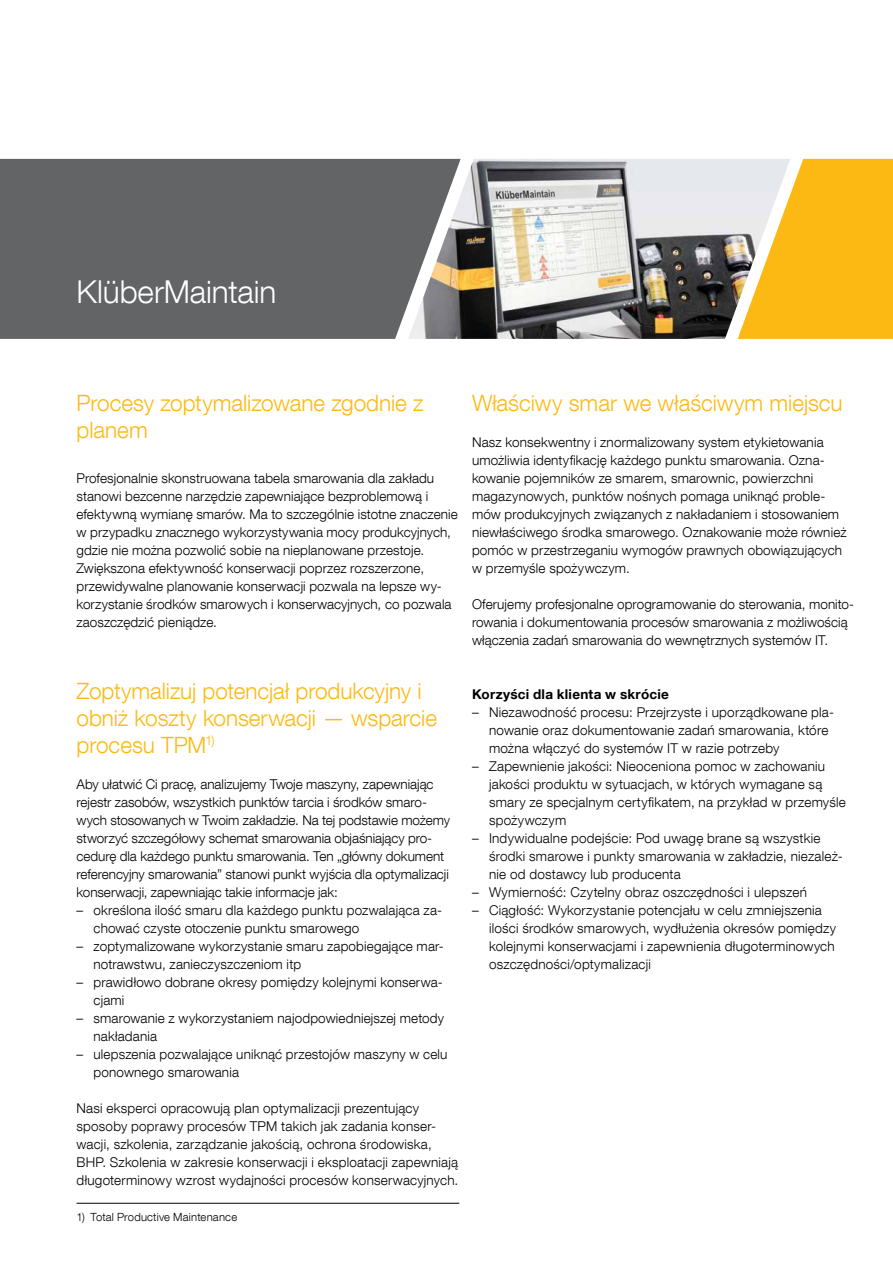
<style>
.page{position:relative;width:893px;height:1263px;background:#fff}
.page>*{position:absolute;margin:0;border:0;box-sizing:border-box;transform-origin:0 0}
.t1{font:300 31.5px "Helvetica Neue LT Com";letter-spacing:-.005em;color:#fff}
.t2{font:300 22.5px/27px "Helvetica Neue LT Com";color:#fdb913}
.t3{font:300 13.5px/18px "Helvetica Neue LT Com";letter-spacing:.01em;color:#000}
.t4{font:700 13.5px "Helvetica Neue LT Com";letter-spacing:.02em;color:#000}
.t5{font:300 11.25px "Helvetica Neue LT Com";letter-spacing:.015em;color:#000}
</style>
<div class="page">
<div style="left:790px;top:159px;width:103px;height:180px;background:#fdb913"></div>
<div style="left:0;top:159px;width:408px;height:180px;background:#636466"></div>
<hr style="left:77px;top:1203px;width:382px;height:1px;background:#000">
<img style="left:408px;top:159px;width:382px;height:180px">
<h1 class="t1" style="left:77px;top:272px;width:201px">KlüberMaintain</h1>
<h2 class="t2" style="left:77px;top:389px;width:349px">Procesy zoptymalizowane zgodnie z planem</h2>
<p class="t3" style="left:77px;top:469px;width:383px">Profesjonalnie skonstruowana tabela smarowania dla zakładu stanowi bezcenne narzędzie zapewniające bezproblemową i efektywną wymianę smarów. Ma to szczególnie istotne znaczenie w przypadku znacznego wykorzystywania mocy produkcyjnych, gdzie nie można pozwolić sobie na nieplanowane przestoje.<br>Zwiększona efektywność konserwacji poprzez rozszerzone, przewidywalne planowanie konserwacji pozwala na lepsze wy&shy;korzystanie środków smarowych i konserwacyjnych, co pozwala zaoszczędzić pieniądze.</p>
<h2 class="t2" style="left:472px;top:389px;width:372px">Właściwy smar we właściwym miejscu</h2>
<p class="t3" style="left:472px;top:433px;width:376px">Nasz konsekwentny i znormalizowany system etykietowania umożliwia identyfikację każdego punktu smarowania. Ozna&shy;kowanie pojemników ze smarem, smarownic, powierzchni magazynowych, punktów nośnych pomaga uniknąć proble&shy;mów produkcyjnych związanych z nakładaniem i stosowaniem niewłaściwego środka smarowego. Oznakowanie może również pomóc w przestrzeganiu wymogów prawnych obowiązujących w przemyśle spożywczym.</p>
<p class="t3" style="left:472px;top:595px;width:384px">Oferujemy profesjonalne oprogramowanie do sterowania, monito&shy;rowania i dokumentowania procesów smarowania z możliwością włączenia zadań smarowania do wewnętrznych systemów IT.</p>
<h2 class="t2" style="left:77px;top:677px;width:362px">Zoptymalizuj potencjał produkcyjny i obniż koszty konserwacji — wsparcie procesu TPM<sup>1)</sup></h2>
<p class="t3" style="left:77px;top:775px;width:375px">Aby ułatwić Ci pracę, analizujemy Twoje maszyny, zapewniając rejestr zasobów, wszystkich punktów tarcia i środków smaro&shy;wych stosowanych w Twoim zakładzie. Na tej podstawie możemy stworzyć szczegółowy schemat smarowania objaśniający pro&shy;cedurę dla każdego punktu smarowania. Ten „główny dokument referencyjny smarowania” stanowi punkt wyjścia dla optymalizacji konserwacji, zapewniając takie informacje jak:</p>
<p class="t3" style="left:94px;top:901px;width:350px;text-indent:-17px">– określona ilość smaru dla każdego punktu pozwalająca za&shy;chować czyste otoczenie punktu smarowego</p>
<p class="t3" style="left:94px;top:937px;width:352px;text-indent:-17px">– zoptymalizowane wykorzystanie smaru zapobiegające mar&shy;notrawstwu, zanieczyszczeniom itp</p>
<p class="t3" style="left:94px;top:973px;width:351px;text-indent:-17px">– prawidłowo dobrane okresy pomiędzy kolejnymi konserwa&shy;cjami</p>
<p class="t3" style="left:94px;top:1009px;width:352px;text-indent:-17px">– smarowanie z wykorzystaniem najodpowiedniejszej metody nakładania</p>
<p class="t3" style="left:94px;top:1045px;width:355px;text-indent:-17px">– ulepszenia pozwalające uniknąć przestojów maszyny w celu ponownego smarowania</p>
<p class="t3" style="left:77px;top:1099px;width:383px">Nasi eksperci opracowują plan optymalizacji prezentujący sposoby poprawy procesów TPM takich jak zadania konser&shy;wacji, szkolenia, zarządzanie jakością, ochrona środowiska, BHP. Szkolenia w zakresie konserwacji i eksploatacji zapewniają długoterminowy wzrost wydajności procesów konserwacyjnych.</p>
<p class="t5" style="left:77px;top:1210px;width:162px">1) Total Productive Maintenance</p>
<p class="t4" style="left:472px;top:685px;width:199px">Korzyści dla klienta w skrócie</p>
<p class="t3" style="left:489px;top:703px;width:346px;text-indent:-17px">– Niezawodność procesu: Przejrzyste i uporządkowane pla&shy;nowanie oraz dokumentowanie zadań smarowania, które można włączyć do systemów IT w razie potrzeby</p>
<p class="t3" style="left:489px;top:757px;width:358px;text-indent:-17px">– Zapewnienie jakości: Nieoceniona pomoc w zachowaniu jakości produktu w sytuacjach, w których wymagane są smary ze specjalnym certyfikatem, na przykład w przemyśle spożywczym</p>
<p class="t3" style="left:489px;top:829px;width:355px;text-indent:-17px">– Indywidualne podejście: Pod uwagę brane są wszystkie środki smarowe i punkty smarowania w zakładzie, niezależ&shy;nie od dostawcy lub producenta</p>
<p class="t3" style="left:472px;top:883px;width:336px">– Wymierność: Czytelny obraz oszczędności i ulepszeń</p>
<p class="t3" style="left:489px;top:901px;width:349px;text-indent:-17px">– Ciągłość: Wykorzystanie potencjału w celu zmniejszenia ilości środków smarowych, wydłużenia okresów pomiędzy kolejnymi konserwacjami i zapewnienia długoterminowych oszczędności/optymalizacji</p>
</div>
